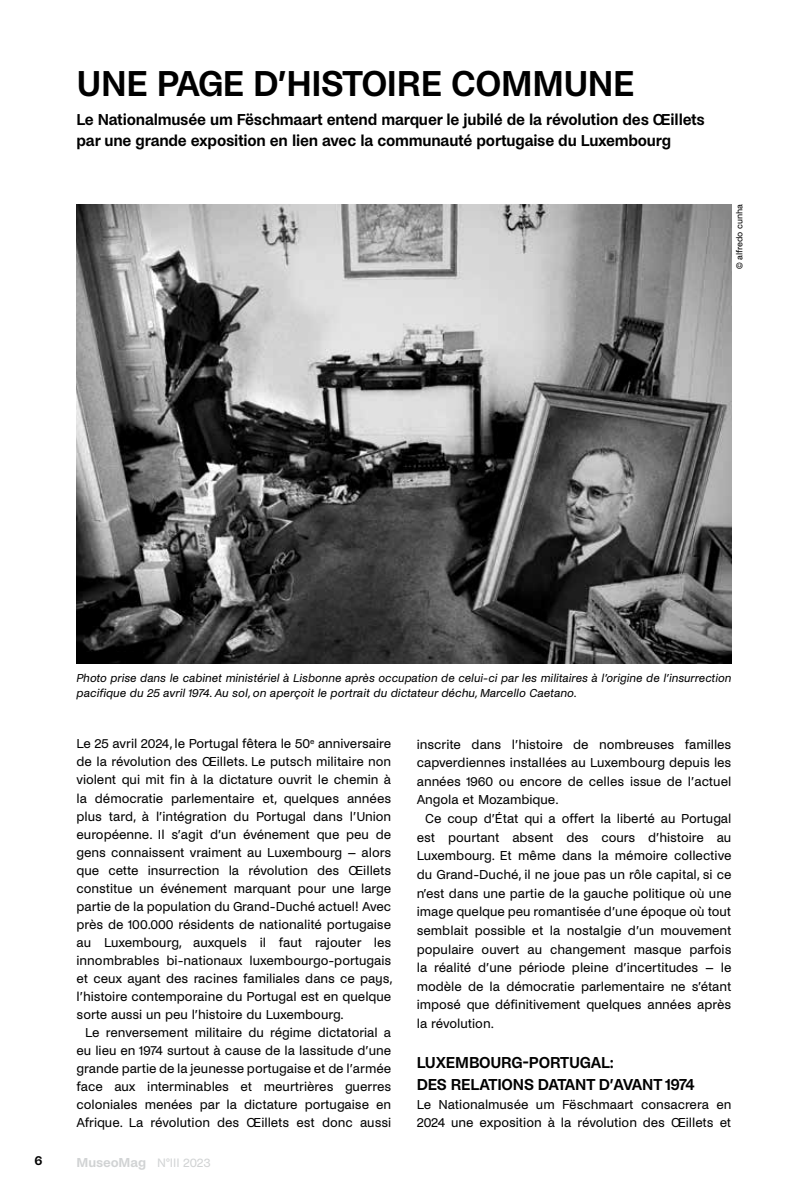
<style>
.page{position:relative;width:808px;height:1191px;background:#fff}
.page>*{position:absolute;margin:0;border:0;box-sizing:border-box;transform-origin:0 0}
.t1{font:600 37.5px "Noi Grotesk";letter-spacing:-.01em;color:#000;scale:.95 1}
.t2{font:600 16.5px/21.6px "Noi Grotesk";letter-spacing:-.01em;color:#000;scale:.95 1}
.t3{font:13.5px/18px "Noi Grotesk";color:#000;text-align:justify}
.t4{font:600 13.5px "Noi Grotesk";color:#000}
.t5{font:12.75px "Noi Grotesk";letter-spacing:-.02em;color:#d1d3d4}
.t6{font:italic 12px/14.4px "Noi Grotesk";color:#000}
.t7{font:9px "Noi Grotesk";color:#000}
.s1{font-weight:600;font-size:13.5px}
</style>
<div class="page">
<img style="left:77px;top:204px;width:654px;height:459px">
<h1 class="t1" style="left:77px;top:62px;width:589px">UNE PAGE D’HISTOIRE COMMUNE</h1>
<p class="t2" style="left:77px;top:110px;width:663px;line-height:21px">Le Nationalmusée um Fëschmaart entend marquer le jubilé de la révolution des Œillets par une grande exposition en lien avec la communauté portugaise du Luxembourg</p>
<p class="t7" style="left:734px;top:269px;width:67px;rotate:-90deg">© alfredo cunha</p>
<p class="t6" style="left:77px;top:671px;width:656px">Photo prise dans le cabinet ministériel à Lisbonne après occupation de celui-ci par les militaires à l’origine de l’insurrection pacifique du 25 avril 1974. Au sol, on aperçoit le portrait du dictateur déchu, Marcello Caetano.</p>
<p class="t3" style="left:77px;top:735px;width:318px">Le 25 avril 2024, le Portugal fêtera le 50<sup>e</sup> anniversaire de la révolution des Œillets. Le putsch militaire non violent qui mit fin à la dictature ouvrit le chemin à la démocratie parlementaire et, quelques années plus tard, à l’intégration du Portugal dans l’Union européenne. Il s’agit d’un événement que peu de gens connaissent vraiment au Luxembourg – alors que cette insurrection la révolution des Œillets constitue un événement marquant pour une large partie de la population du Grand-Duché actuel! Avec près de 100.000 résidents de nationalité portugaise au Luxembourg, auxquels il faut rajouter les innombrables bi-nationaux luxembourgo-portugais et ceux ayant des racines familiales dans ce pays, l’histoire contemporaine du Portugal est en quelque sorte aussi un peu l’histoire du Luxembourg.</p>
<p class="t3" style="left:77px;top:1024px;width:316px;text-indent:9px">Le renversement militaire du régime dictatorial a eu lieu en 1974 surtout à cause de la lassitude d’une grande partie de la jeunesse portugaise et de l’armée face aux interminables et meurtrières guerres coloniales menées par la dictature portugaise en Afrique. La révolution des Œillets est donc aussi</p>
<p class="t4" style="left:35px;top:1152px;width:10px">6</p>
<p class="t5" style="left:77px;top:1155px;width:136px"><span class="s1">MuseoMag</span> N°III 2023</p>
<p class="t3" style="left:417px;top:735px;width:316px;line-height:18.6px">inscrite dans l’histoire de nombreuses familles capverdiennes installées au Luxembourg depuis les années 1960 ou encore de celles issue de l’actuel Angola et Mozambique.</p>
<p class="t3" style="left:417px;top:809px;width:316px;line-height:18.6px;text-indent:9px">Ce coup d’État qui a offert la liberté au Portugal est pourtant absent des cours d’histoire au Luxembourg. Et même dans la mémoire collective du Grand-Duché, il ne joue pas un rôle capital, si ce n’est dans une partie de la gauche politique où une image quelque peu romantisée d’une époque où tout semblait possible et la nostalgie d’un mouvement populaire ouvert au changement masque parfois la réalité d’une période pleine d’incertitudes – le modèle de la démocratie parlementaire ne s’étant imposé que définitivement quelques années après la révolution.</p>
<p class="t2" style="left:417px;top:1052px;width:294px">LUXEMBOURG-PORTUGAL:<br>DES RELATIONS DATANT D’AVANT 1974</p>
<p class="t3" style="left:417px;top:1095px;width:316px;line-height:18.6px">Le Nationalmusée um Fëschmaart consacrera en<br>2024 une exposition à la révolution des Œillets et</p>
</div>
